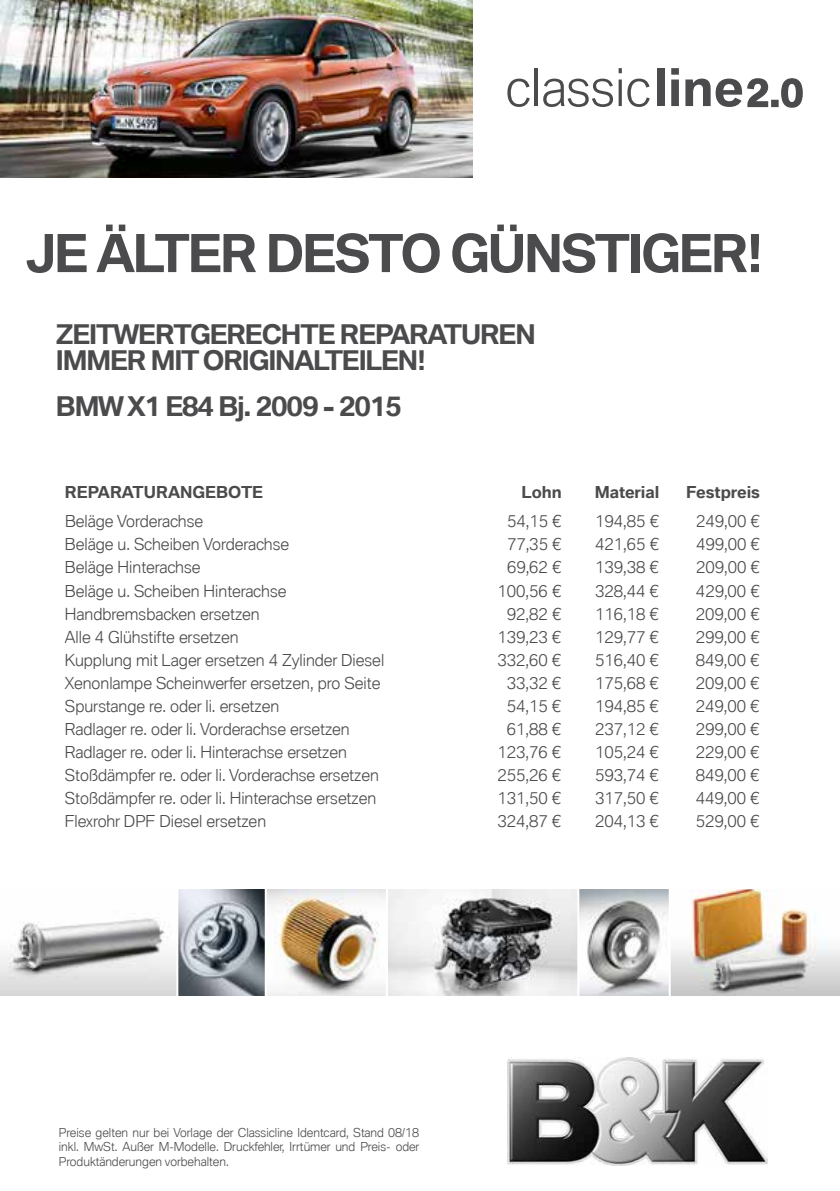
<style>
.page{position:relative;width:840px;height:1191px;background:#fff}
.page>*{position:absolute;margin:0;border:0;box-sizing:border-box;transform-origin:0 0}
.t1{font:700 50.4px "BMW Type Global Pro";letter-spacing:-.045em;color:#4b4b4d}
.t2{font:700 26.4px/26.4px "BMW Type Global Pro";letter-spacing:-.045em;color:#4b4b4d}
.t3{font:300 16px "BMW Type Global Pro";color:#4b4b4d}
.t4{font:700 16px "BMW Type Global Pro";color:#4b4b4d}
.t5{font:300 12px/14.4px "BMW Type Global Pro";color:#4b4b4d;text-align:justify}
</style>
<div class="page">
<svg style="left:507px;top:79px;width:22px;height:28px"></svg>
<hr style="left:534px;top:68px;width:3px;height:38px;background:#4b4b4d">
<svg style="left:543px;top:79px;width:69px;height:28px"></svg>
<svg style="left:618px;top:68px;width:3px;height:5px"></svg>
<hr style="left:618px;top:79px;width:3px;height:27px;background:#4b4b4d">
<svg style="left:627px;top:79px;width:22px;height:28px"></svg>
<div style="left:656px;top:68px;width:8px;height:38px;background:#4b4b4d"></div>
<svg style="left:671px;top:68px;width:7px;height:38px"></svg>
<svg style="left:685px;top:78px;width:118px;height:30px"></svg>
<img style="left:507px;top:1057px;width:260px;height:108px">
<img style="left:0;top:889px;width:839px;height:106px">
<hr style="left:176px;top:869px;width:2px;height:153px;background:#fff">
<hr style="left:264px;top:869px;width:2px;height:153px;background:#fff">
<hr style="left:386px;top:869px;width:2px;height:153px;background:#fff">
<hr style="left:577px;top:869px;width:2px;height:153px;background:#fff">
<hr style="left:668px;top:869px;width:2px;height:153px;background:#fff">
<img style="left:0;top:0;width:472px;height:177px">
<h1 class="t1" style="left:26px;top:225px;width:739px">JE ÄLTER DESTO GÜNSTIGER!</h1>
<h2 class="t2" style="left:56px;top:321px;width:481px">ZEITWERTGERECHTE REPARATUREN<br>IMMER MIT ORIGINALTEILEN!</h2>
<h2 class="t2" style="left:56px;top:394px;width:347px">BMW X1 E84 Bj. 2009 - 2015</h2>
<p class="t4" style="left:65px;top:483px;width:200px">REPARATURANGEBOTE</p>
<p class="t4" style="left:521px;top:483px;width:42px">Lohn</p>
<p class="t4" style="left:594px;top:483px;width:66px">Material</p>
<p class="t4" style="left:686px;top:483px;width:75px">Festpreis</p>
<p class="t3" style="left:65px;top:510px;width:140px">Beläge Vorderachse</p>
<p class="t3" style="left:506px;top:510px;width:56px">54,15 €</p>
<p class="t3" style="left:595px;top:510px;width:66px">194,85 €</p>
<p class="t3" style="left:695px;top:510px;width:66px">249,00 €</p>
<p class="t3" style="left:65px;top:533px;width:226px">Beläge u. Scheiben Vorderachse</p>
<p class="t3" style="left:506px;top:533px;width:56px">77,35 €</p>
<p class="t3" style="left:595px;top:533px;width:66px">421,65 €</p>
<p class="t3" style="left:695px;top:533px;width:66px">499,00 €</p>
<p class="t3" style="left:65px;top:556px;width:137px">Beläge Hinterachse</p>
<p class="t3" style="left:506px;top:556px;width:56px">69,62 €</p>
<p class="t3" style="left:595px;top:556px;width:66px">139,38 €</p>
<p class="t3" style="left:695px;top:556px;width:66px">209,00 €</p>
<p class="t3" style="left:65px;top:579px;width:223px">Beläge u. Scheiben Hinterachse</p>
<p class="t3" style="left:497px;top:579px;width:66px">100,56 €</p>
<p class="t3" style="left:595px;top:579px;width:66px">328,44 €</p>
<p class="t3" style="left:695px;top:579px;width:66px">429,00 €</p>
<p class="t3" style="left:65px;top:602px;width:196px">Handbremsbacken ersetzen</p>
<p class="t3" style="left:506px;top:602px;width:56px">92,82 €</p>
<p class="t3" style="left:595px;top:602px;width:66px">116,18 €</p>
<p class="t3" style="left:695px;top:602px;width:66px">209,00 €</p>
<p class="t3" style="left:65px;top:625px;width:175px">Alle 4 Glühstifte ersetzen</p>
<p class="t3" style="left:497px;top:625px;width:66px">139,23 €</p>
<p class="t3" style="left:595px;top:625px;width:66px">129,77 €</p>
<p class="t3" style="left:695px;top:625px;width:66px">299,00 €</p>
<p class="t3" style="left:65px;top:648px;width:321px">Kupplung mit Lager ersetzen 4 Zylinder Diesel</p>
<p class="t3" style="left:497px;top:648px;width:66px">332,60 €</p>
<p class="t3" style="left:595px;top:648px;width:66px">516,40 €</p>
<p class="t3" style="left:695px;top:648px;width:66px">849,00 €</p>
<p class="t3" style="left:65px;top:671px;width:317px">Xenonlampe Scheinwerfer ersetzen, pro Seite</p>
<p class="t3" style="left:506px;top:671px;width:56px">33,32 €</p>
<p class="t3" style="left:595px;top:671px;width:66px">175,68 €</p>
<p class="t3" style="left:695px;top:671px;width:66px">209,00 €</p>
<p class="t3" style="left:65px;top:694px;width:216px">Spurstange re. oder li. ersetzen</p>
<p class="t3" style="left:506px;top:694px;width:56px">54,15 €</p>
<p class="t3" style="left:595px;top:694px;width:66px">194,85 €</p>
<p class="t3" style="left:695px;top:694px;width:66px">249,00 €</p>
<p class="t3" style="left:65px;top:717px;width:286px">Radlager re. oder li. Vorderachse ersetzen</p>
<p class="t3" style="left:506px;top:717px;width:56px">61,88 €</p>
<p class="t3" style="left:594px;top:717px;width:66px">237,12 €</p>
<p class="t3" style="left:695px;top:717px;width:66px">299,00 €</p>
<p class="t3" style="left:65px;top:740px;width:283px">Radlager re. oder li. Hinterachse ersetzen</p>
<p class="t3" style="left:497px;top:740px;width:66px">123,76 €</p>
<p class="t3" style="left:594px;top:740px;width:66px">105,24 €</p>
<p class="t3" style="left:695px;top:740px;width:66px">229,00 €</p>
<p class="t3" style="left:65px;top:763px;width:315px">Stoßdämpfer re. oder li. Vorderachse ersetzen</p>
<p class="t3" style="left:497px;top:763px;width:66px">255,26 €</p>
<p class="t3" style="left:594px;top:763px;width:66px">593,74 €</p>
<p class="t3" style="left:695px;top:763px;width:66px">849,00 €</p>
<p class="t3" style="left:65px;top:787px;width:313px">Stoßdämpfer re. oder li. Hinterachse ersetzen</p>
<p class="t3" style="left:497px;top:787px;width:66px">131,50 €</p>
<p class="t3" style="left:594px;top:787px;width:66px">317,50 €</p>
<p class="t3" style="left:695px;top:787px;width:66px">449,00 €</p>
<p class="t3" style="left:65px;top:810px;width:203px">Flexrohr DPF Diesel ersetzen</p>
<p class="t3" style="left:497px;top:810px;width:66px">324,87 €</p>
<p class="t3" style="left:594px;top:810px;width:66px">204,13 €</p>
<p class="t3" style="left:695px;top:810px;width:66px">529,00 €</p>
<p class="t5" style="left:59px;top:1126px;width:362px">Preise gelten nur bei Vorlage der Classicline Identcard, Stand 08/18 inkl. MwSt. Außer M-Modelle. Druckfehler, Irrtümer und Preis- oder Produktänderungen vorbehalten.</p>
</div>
